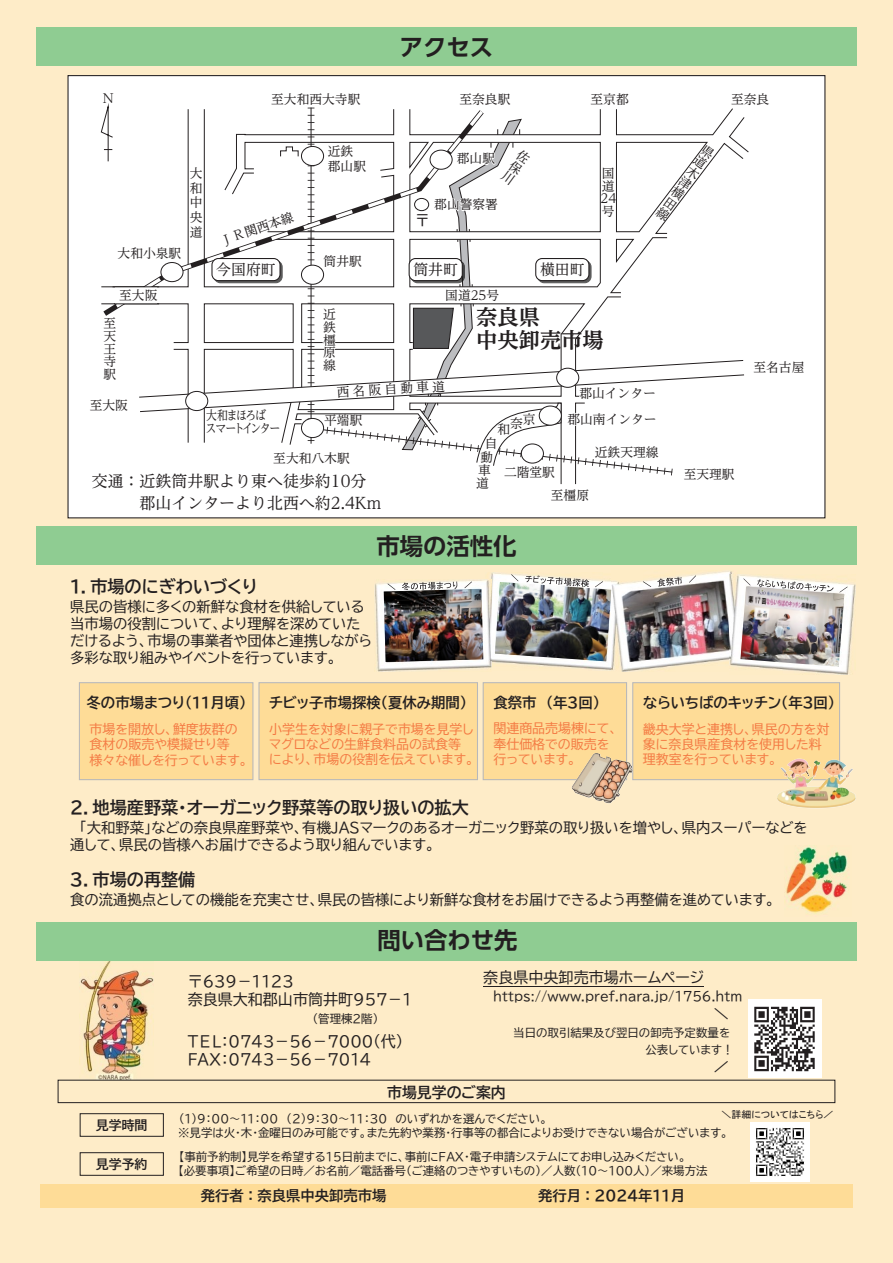
<style>
.page{position:relative;width:893px;height:1263px;background:#feecc8}
.page>*{position:absolute;margin:0;border:0;box-sizing:border-box;transform-origin:0 0}
.t1{font:700 23.4px "UD Shin Go Pr 6 De";color:#231f20}
.t2{font:700 21.3px/23.4px "UD Reimin Pr 6";color:#231f20}
.t3{font:17.1px "BIZ UDP Gothic Bold";color:#231f20}
.t4{font:15.9px/21.3px "UD Reimin Pr 6";color:#231f20}
.t5{font:15px/18px "BIZ UDP Gothic";color:#231f20}
.t6{font:15px "MS P Gothic";color:#231f20}
.t7{font:14.85px "UD Reimin Pr 6";color:#231f20}
.t8{font:14.85px "UD Reimin Pr 6";color:#030303}
.t9{font:14.85px "BIZ UDP Gothic Bold";color:#231f20}
.t10{font:14.4px/17.1px "BIZ UDP Gothic";color:#231f20}
.t11{font:14.4px "BIZ UDP Gothic Bold";color:#231f20}
.t12{font:12.9px/15px "BIZ UDP Gothic";color:#f47b44}
.t13{font:12.9px "BIZ UDP Gothic Bold";color:#231f20}
.t14{font:12.75px/12.8px "UD Reimin Pr 6";color:#231f20;text-align:justify}
.t15{font:12.75px "BIZ UDP Gothic";color:#231f20}
.t16{font:12.75px/12.8px "UD Reimin Pr 6";letter-spacing:-.125em;color:#231f20;scale:.85 1}
.t17{font:11.4px/13.8px "BIZ UDP Gothic";color:#231f20}
.t18{font:9.9px "MS P Gothic";color:#231f20}
</style>
<div class="page">
<img style="left:490px;top:572px;width:122px;height:98px">
<img style="left:612px;top:571px;width:130px;height:100px">
<img style="left:375px;top:579px;width:117px;height:92px">
<img style="left:730px;top:575px;width:125px;height:100px">
<img style="left:80px;top:960px;width:74px;height:120px">
<div style="left:36px;top:28px;width:821px;height:38px;background:#8fcc92"></div>
<div style="left:40px;top:1184px;width:813px;height:23px;background:#fedc97"></div>
<div style="left:36px;top:526px;width:821px;height:39px;background:#8fcc92"></div>
<div style="left:483px;top:683px;width:144px;height:97px;background:#fedc97"></div>
<div style="left:483px;top:682px;width:144px;height:98px;border:1px solid #b7b8ba"></div>
<div style="left:79px;top:683px;width:174px;height:97px;background:#fedc97"></div>
<div style="left:79px;top:682px;width:174px;height:98px;border:1px solid #b7b8ba"></div>
<div style="left:259px;top:683px;width:218px;height:97px;background:#fedc97"></div>
<div style="left:258px;top:682px;width:220px;height:98px;border:1px solid #b7b8ba"></div>
<div style="left:633px;top:683px;width:207px;height:97px;background:#fedc97"></div>
<div style="left:632px;top:682px;width:208px;height:98px;border:1px solid #b7b8ba"></div>
<div style="left:58px;top:1080px;width:777px;height:23px;border:1px solid #231f20"></div>
<div style="left:80px;top:1113px;width:84px;height:23px;border:1px solid #231f20"></div>
<div style="left:80px;top:1152px;width:84px;height:23px;border:1px solid #231f20"></div>
<img style="left:751px;top:1122px;width:58px;height:59px">
<img style="left:785px;top:845px;width:64px;height:69px">
<svg style="left:511px;top:574px;width:7px;height:7px"></svg>
<svg style="left:525px;top:575px;width:64px;height:7px"></svg>
<svg style="left:643px;top:581px;width:8px;height:6px"></svg>
<svg style="left:657px;top:577px;width:25px;height:10px"></svg>
<svg style="left:689px;top:575px;width:7px;height:8px"></svg>
<svg style="left:388px;top:583px;width:7px;height:6px"></svg>
<svg style="left:402px;top:582px;width:55px;height:7px"></svg>
<svg style="left:464px;top:581px;width:8px;height:7px"></svg>
<svg style="left:743px;top:578px;width:7px;height:7px"></svg>
<svg style="left:757px;top:579px;width:91px;height:13px"></svg>
<div style="left:36px;top:922px;width:821px;height:38px;background:#8fcc92"></div>
<hr style="left:483px;top:986px;width:221px;height:1px;background:#231f20">
<img style="left:748px;top:999px;width:74px;height:79px">
<div style="left:68px;top:76px;width:757px;height:442px;background:#fff"></div>
<svg style="left:101px;top:103px;width:12px;height:59px"></svg>
<hr style="left:114px;top:303px;width:45px;height:1px;background:#231f20">
<hr style="left:113px;top:286px;width:46px;height:1px;background:#231f20">
<img style="left:775px;top:753px;width:81px;height:56px">
<img style="left:569px;top:750px;width:66px;height:53px">
<img style="left:384px;top:589px;width:99px;height:73px">
<img style="left:495px;top:582px;width:116px;height:79px">
<img style="left:740px;top:586px;width:104px;height:81px">
<svg style="left:138px;top:108px;width:607px;height:372px"></svg>
<p class="t14" style="left:103px;top:91px;width:12px">N</p>
<p class="t14" style="left:271px;top:92px;width:91px">至大和西大寺駅</p>
<h1 class="t1" style="left:400px;top:28px;width:95px">アクセス</h1>
<p class="t14" style="left:459px;top:92px;width:53px">至奈良駅</p>
<p class="t14" style="left:590px;top:92px;width:40px">至京都</p>
<p class="t14" style="left:118px;top:246px;width:65px">大和小泉駅</p>
<p class="t14" style="left:190px;top:165px;width:14px;line-height:14.7px">大和中央道</p>
<p class="t14" style="left:119px;top:289px;width:40px">至大阪</p>
<p class="t14" style="left:218px;top:235px;width:78px;rotate:-19deg">ＪＲ関西本線</p>
<p class="t14" style="left:328px;top:143px;width:40px;line-height:15.3px">近鉄郡山駅</p>
<p class="t14" style="left:457px;top:152px;width:40px">郡山駅</p>
<p class="t14" style="left:434px;top:198px;width:65px">郡山警察署</p>
<h3 class="t4" style="left:414px;top:209px;width:17px">〒</h3>
<p class="t14" style="left:324px;top:255px;width:40px">筒井駅</p>
<h3 class="t7" style="left:216px;top:257px;width:61px">今国府町</h3>
<h3 class="t8" style="left:218px;top:259px;width:61px">今国府町</h3>
<h3 class="t7" style="left:413px;top:257px;width:46px">筒井町</h3>
<h3 class="t8" style="left:415px;top:259px;width:46px">筒井町</h3>
<h3 class="t7" style="left:540px;top:257px;width:46px">横田町</h3>
<h3 class="t8" style="left:542px;top:259px;width:46px">横田町</h3>
<p class="t14" style="left:445px;top:288px;width:55px">国道25号</p>
<p class="t14" style="left:600px;top:166px;width:17px;text-align:left">国道<br>24号</p>
<p class="t14" style="left:706px;top:143px;width:8px;rotate:36deg">県道木津横田線</p>
<p class="t14" style="left:731px;top:92px;width:40px">至奈良</p>
<p class="t14" style="left:103px;top:316px;width:14px">至天王寺駅</p>
<p class="t14" style="left:90px;top:399px;width:40px">至大阪</p>
<p class="t14" style="left:323px;top:308px;width:14px">近鉄橿原線</p>
<p class="t16" style="left:206px;top:408px;width:89px">大和まほろば<br>スマートインター</p>
<p class="t14" style="left:336px;top:385px;width:110px;rotate:-3deg">西名阪自動車道</p>
<p class="t14" style="left:324px;top:414px;width:40px">平端駅</p>
<p class="t14" style="left:273px;top:452px;width:78px">至大和八木駅</p>
<h3 class="t4" style="left:92px;top:470px;width:291px">交通：近鉄筒井駅より東へ徒歩約10分　　　郡山インターより北西へ約2.4Km</h3>
<h2 class="t2" style="left:476px;top:305px;width:129px">奈良県<br>中央卸売市場</h2>
<p class="t14" style="left:579px;top:386px;width:78px">郡山インター</p>
<p class="t14" style="left:510px;top:414px;width:27px">奈京</p>
<p class="t14" style="left:567px;top:412px;width:91px">郡山南インター</p>
<p class="t14" style="left:497px;top:423px;width:13px">和</p>
<p class="t14" style="left:480px;top:436px;width:17px;line-height:14.1px;text-align:center">自動</p>
<p class="t14" style="left:476px;top:463px;width:16px">車道</p>
<p class="t14" style="left:595px;top:446px;width:65px">近鉄天理線</p>
<p class="t14" style="left:504px;top:466px;width:53px">二階堂駅</p>
<p class="t14" style="left:684px;top:467px;width:53px">至天理駅</p>
<p class="t14" style="left:551px;top:488px;width:40px">至橿原</p>
<h1 class="t1" style="left:376px;top:527px;width:142px">市場の活性化</h1>
<h3 class="t3" style="left:70px;top:578px;width:189px">１．市場のにぎわいづくり</h3>
<p class="t10" style="left:70px;top:597px;width:303px">県民の皆様に多くの新鮮な食材を供給している当市場の役割について、より理解を深めていただけるよう、市場の事業者や団体と連携しながら多彩な取り組みやイベントを行っています。</p>
<p class="t14" style="left:753px;top:360px;width:53px">至名古屋</p>
<p class="t11" style="left:87px;top:696px;width:161px">冬の市場まつり（11月頃）</p>
<p class="t12" style="left:90px;top:721px;width:159px;line-height:15.5px">市場を開放し、鮮度抜群の食材の販売や模擬せり等<br>様々な催しを行っています。</p>
<p class="t11" style="left:269px;top:696px;width:199px">チビッ子市場探検（夏休み期間）</p>
<p class="t12" style="left:269px;top:721px;width:206px">小学生を対象に親子で市場を見学しマグロなどの生鮮食料品の試食等により、市場の役割を伝えています。</p>
<p class="t11" style="left:493px;top:696px;width:108px">食祭市　（年３回）</p>
<p class="t12" style="left:493px;top:720px;width:125px;line-height:16.4px">関連商品売場棟にて、奉仕価格での販売を</p>
<p class="t12" style="left:493px;top:751px;width:84px">行っています。</p>
<p class="t11" style="left:643px;top:696px;width:194px">ならいちばのキッチン（年３回）</p>
<p class="t12" style="left:643px;top:721px;width:188px">畿央大学と連携し、県民の方を対象に奈良県産食材を使用した料理教室を行っています。</p>
<h3 class="t3" style="left:70px;top:799px;width:400px">２．地場産野菜・オーガニック野菜等の取り扱いの拡大</h3>
<p class="t10" style="left:70px;top:819px;width:739px;text-indent:9px">「大和野菜」などの奈良県産野菜や、有機JASマークのあるオーガニック野菜の取り扱いを増やし、県内スーパーなどを通して、県民の皆様へお届けできるよう取り組んでいます。</p>
<h3 class="t3" style="left:70px;top:871px;width:127px">３．市場の再整備</h3>
<p class="t10" style="left:70px;top:891px;width:706px">食の流通拠点としての機能を充実させ、県民の皆様により新鮮な食材をお届けできるよう再整備を進めています。</p>
<p class="t13" style="left:96px;top:1118px;width:53px">見学時間</p>
<p class="t13" style="left:96px;top:1157px;width:53px">見学予約</p>
<h1 class="t1" style="left:377px;top:921px;width:142px">問い合わせ先</h1>
<h3 class="t5" style="left:188px;top:972px;width:226px">〒６３９－１１２３<br>奈良県大和郡山市筒井町９５７－１</h3>
<p class="t17" style="left:313px;top:1012px;width:67px">（管理棟２階）</p>
<h3 class="t5" style="left:188px;top:1032px;width:217px">ＴＥＬ：０７４３－５６－７０００（代）<br>ＦＡＸ：０７４３－５６－７０１４</h3>
<h3 class="t5" style="left:483px;top:968px;width:223px">奈良県中央卸売市場ホームページ</h3>
<p class="t15" style="left:493px;top:989px;width:251px">https://www.pref.nara.jp/1756.htm</p>
<h3 class="t6" style="left:714px;top:1006px;width:17px">＼</h3>
<p class="t17" style="left:513px;top:1024px;width:222px;line-height:17.2px;text-align:right">当日の取引結果及び翌日の卸売予定数量を公表しています！</p>
<h3 class="t6" style="left:714px;top:1059px;width:17px">／</h3>
<h3 class="t9" style="left:387px;top:1084px;width:120px">市場見学のご案内</h3>
<p class="t17" style="left:178px;top:1112px;width:551px">（１）９：００～１１：００ （２）９：３０～１１：３０ のいずれかを選んでください。<br>※見学は火・木・金曜日のみ可能です。また先約や業務・行事等の都合によりお受けできない場合がございます。</p>
<p class="t17" style="left:178px;top:1150px;width:531px">【事前予約制】見学を希望する15日前までに、事前にFAX・電子申請システムにてお申し込みください。<br>【必要事項】ご希望の日時／お名前／電話番号（ご連絡のつきやすいもの）／人数（10～100人）／来場方法</p>
<p class="t18" style="left:722px;top:1109px;width:113px">＼詳細についてはこちら／</p>
<p class="t11" style="left:201px;top:1188px;width:187px">発行者：奈良県中央卸売市場</p>
<p class="t11" style="left:538px;top:1188px;width:148px">発行月：２０２４年１1月</p>
</div>
